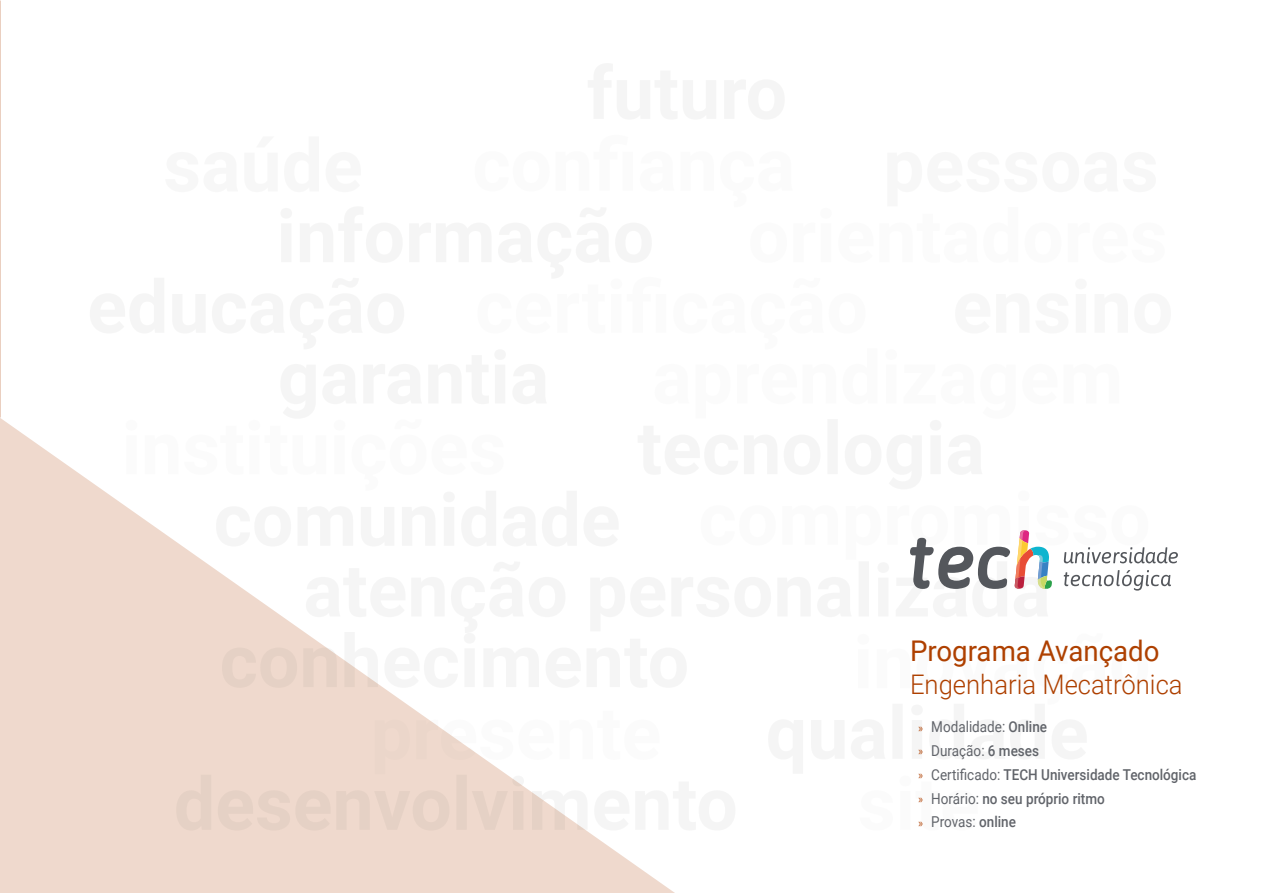
<style>
.page{position:relative;width:1263px;height:893px;background:#fff}
.page>*{position:absolute;margin:0;border:0;box-sizing:border-box;transform-origin:0 0}
.t1{font:28.5px "Roboto";color:#ae4000}
.t2{font:300 27px "Roboto";color:#ae4000;scale:.95 1}
.t3{font:500 15px/23.7px "Roboto";color:#61646a;scale:.9 1}
.s1{font-family:"Myriad Pro";font-weight:400;font-size:12px;color:#ae4000}
.s2{font-weight:400}
</style>
<div class="page">
<svg style="left:0;top:418px;width:675px;height:475px;fill:#efd9cd"></svg>
<svg style="left:90px;top:418px;width:1088px;height:173px"></svg>
<h1 class="t1" style="left:910px;top:631px;width:251px">Programa Avançado</h1>
<h2 class="t2" style="left:910px;top:665px;width:288px">Engenharia Mecatrônica</h2>
<p class="t3" style="left:918px;top:714px;width:310px"><span class="s1">»</span> <span class="s2">Modalidade:</span> Online<br><span class="s1">»</span> <span class="s2">Duração:</span> 6 meses<br><span class="s1">»</span> <span class="s2">Certificado:</span> TECH Universidade Tecnológica <span class="s1">»</span> <span class="s2">Horário:</span> no seu próprio ritmo<br><span class="s1">»</span> <span class="s2">Provas:</span> online</p>
</div>
